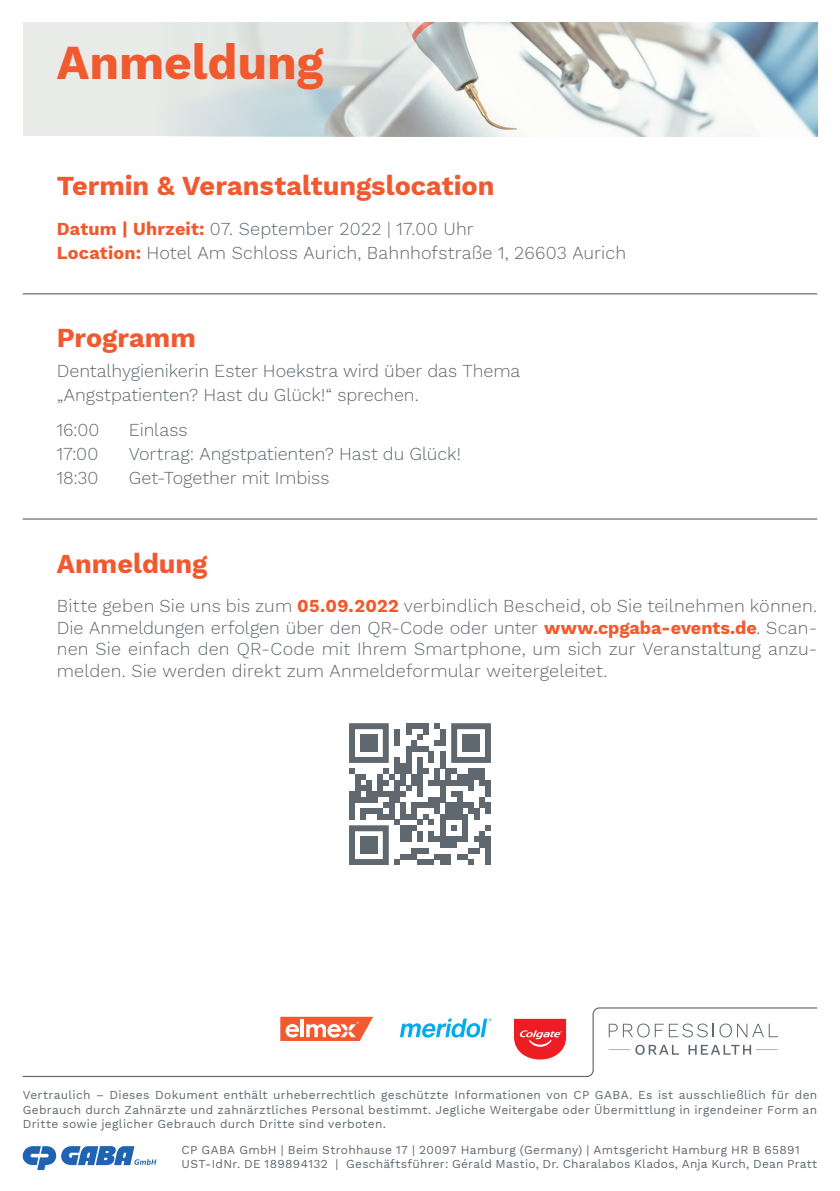
<style>
.page{position:relative;width:840px;height:1191px;background:#fff}
.page>*{position:absolute;margin:0;border:0;box-sizing:border-box;transform-origin:0 0}
.t1{font:700 48px "Work Sans";letter-spacing:-.005em;color:#f1592f}
.t2{font:700 27px "Work Sans";color:#f1592f}
.t3{font:300 18px/21.6px "Work Sans";color:#60686f}
.t4{font:12px/14.4px "Work Sans";letter-spacing:.025em;color:#60686f;text-align:justify}
.t5{font:3.6px "Helvetica";color:#fff}
.s1{font-weight:700;color:#f1592f}
</style>
<div class="page">
<div style="left:23px;top:23px;width:793px;height:113px;background:#e8ebe8"></div>
<img style="left:182px;top:23px;width:634px;height:113px">
<hr style="left:23px;top:518px;width:793px;height:1px;background:#60686f">
<hr style="left:23px;top:293px;width:793px;height:1px;background:#60686f">
<svg style="left:22px;top:1007px;width:796px;height:70px"></svg>
<svg style="left:22px;top:1146px;width:134px;height:24px"></svg>
<svg style="left:349px;top:723px;width:141px;height:142px"></svg>
<div style="left:360px;top:734px;width:17px;height:17px;background:#60686f"></div>
<div style="left:462px;top:734px;width:17px;height:17px;background:#60686f"></div>
<div style="left:360px;top:836px;width:17px;height:17px;background:#60686f"></div>
<h1 class="t1" style="left:57px;top:27px;width:268px">Anmeldung</h1>
<h2 class="t2" style="left:57px;top:165px;width:439px">Termin &amp; Veranstaltungslocation</h2>
<p class="t3" style="left:57px;top:216px;width:570px;line-height:24px"><span class="s1">Datum | Uhrzeit:</span> 07. September 2022 | 17.00 Uhr<br><span class="s1">Location:</span> Hotel Am Schloss Aurich, Bahnhofstraße 1, 26603 Aurich</p>
<h2 class="t2" style="left:57px;top:317px;width:140px">Programm</h2>
<p class="t3" style="left:57px;top:357px;width:465px;line-height:24px">Dentalhygienikerin Ester Hoekstra wird über das Thema „Angstpatienten? Hast du Glück!“ sprechen.</p>
<p class="t3" style="left:57px;top:418px;width:44px">16:00</p>
<p class="t3" style="left:129px;top:418px;width:60px">Einlass</p>
<p class="t3" style="left:57px;top:442px;width:43px">17:00</p>
<p class="t3" style="left:129px;top:442px;width:333px">Vortrag: Angstpatienten? Hast du Glück!</p>
<p class="t3" style="left:57px;top:466px;width:43px">18:30</p>
<p class="t3" style="left:129px;top:466px;width:202px">Get-Together mit Imbiss</p>
<h2 class="t2" style="left:57px;top:543px;width:152px">Anmeldung</h2>
<p class="t3" style="left:57px;top:594px;width:761px;text-align:justify">Bitte geben Sie uns bis zum <span class="s1">05.09.2022</span> verbindlich Bescheid, ob Sie teilnehmen können.<br>Die Anmeldungen erfolgen über den QR-Code oder unter <span class="s1">www.cpgaba-events.de</span>. Scan&shy;nen Sie einfach den QR-Code mit Ihrem Smartphone, um sich zur Veranstaltung anzu&shy;melden. Sie werden direkt zum Anmeldeformular weitergeleitet.</p>
<p class="t5" style="left:356px;top:1020px;width:4px">®</p>
<p class="t4" style="left:23px;top:1087px;width:795px">Vertraulich – Dieses Dokument enthält urheberrechtlich geschützte Informationen von CP GABA. Es ist ausschließlich für den Gebrauch durch Zahnärzte und zahnärztliches Personal bestimmt. Jegliche Weitergabe oder Übermittlung in irgendeiner Form an Dritte sowie jeglicher Gebrauch durch Dritte sind verboten.</p>
<p class="t4" style="left:181px;top:1142px;width:636px">CP GABA GmbH | Beim Strohhause 17 | 20097 Hamburg (Germany) | Amtsgericht Hamburg HR B 65891<br>UST-IdNr. DE 189894132 | Geschäftsführer: Gérald Mastio, Dr. Charalabos Klados, Anja Kurch, Dean Pratt</p>
</div>
